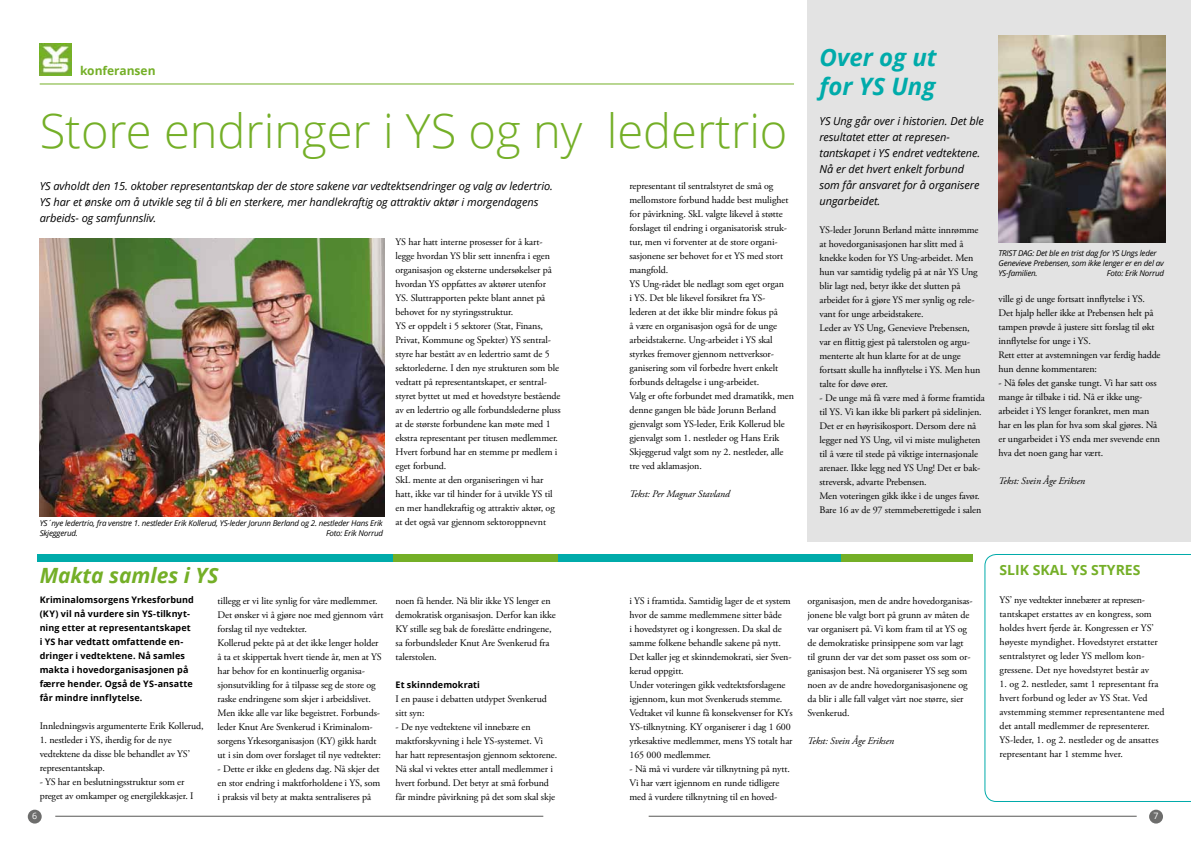
<style>
.page{position:relative;width:1191px;height:842px;background:#fff}
.page>*{position:absolute;margin:0;border:0;box-sizing:border-box;transform-origin:0 0}
.t1{font:300 47px "Open Sans";color:#74af27}
.t2{font:italic 700 24px/28.8px "Open Sans";color:#00abaa}
.t3{font:italic 700 21px "Open Sans";color:#74af27}
.t4{font:700 14px "Open Sans";color:#74af27}
.t5{font:700 12px "Open Sans";color:#74af27}
.t6{font:italic 11px/16px "Open Sans";letter-spacing:-.005em;color:#000}
.t7{font:10px/14px "Adobe Garamond Pro";letter-spacing:-.01em;color:#000}
.t8{font:italic 10px "Adobe Garamond Pro";letter-spacing:-.01em;color:#000}
.t9{font:700 9px/14px "Open Sans";letter-spacing:.015em;color:#000}
.t10{font:8.8px "Open Sans";color:#fff}
.t11{font:italic 8px/10px "Open Sans";letter-spacing:-.025em;color:#000}
</style>
<div class="page">
<hr style="left:55px;top:816px;width:488px;height:1px;background:#575756">
<hr style="left:648px;top:816px;width:488px;height:1px;background:#575756">
<div style="left:28px;top:810px;width:14px;height:13px;background:#6d6d6c;border-radius:50%"></div>
<div style="left:1149px;top:810px;width:14px;height:13px;background:#6d6d6c;border-radius:50%"></div>
<div style="left:807px;top:0;width:384px;height:541px;background:#e3e3e3"></div>
<svg style="left:984px;top:554px;width:207px;height:248px"></svg>
<img style="left:40px;top:238px;width:344px;height:279px">
<div style="left:37px;top:554px;width:522px;height:7px;background:#00abaa"></div>
<div style="left:393px;top:554px;width:166px;height:7px;background:#74af27"></div>
<div style="left:558px;top:554px;width:415px;height:7px;background:#00abaa"></div>
<div style="left:841px;top:554px;width:132px;height:7px;background:#74af27"></div>
<img style="left:998px;top:35px;width:167px;height:208px">
<img style="left:40px;top:43px;width:32px;height:32px">
<hr style="left:40px;top:84px;width:754px;height:1px;background:#74af27">
<p class="t5" style="left:80px;top:64px;width:77px">konferansen</p>
<h1 class="t1" style="left:40px;top:104px;width:749px">Store endringer i YS og ny ledertrio</h1>
<p class="t6" style="left:40px;top:178px;width:515px">YS avholdt den 15. oktober representantskap der de store sakene var vedtektsendringer og valg av ledertrio.<br>YS har et ønske om å utvikle seg til å bli en sterkere, mer handlekraftig og attraktiv aktør i morgendagens arbeids- og samfunnsliv.</p>
<p class="t7" style="left:395px;top:236px;width:167px">YS har hatt interne prosesser for å kart&shy;legge hvordan YS blir sett innenfra i egen organisasjon og eksterne undersøkelser på hvordan YS oppfattes av aktører utenfor YS. Sluttrapporten pekte blant annet på behovet for ny styringsstruktur.<br>YS er oppdelt i 5 sektorer (Stat, Finans, Privat, Kommune og Spekter) YS sentral&shy;styre har bestått av en ledertrio samt de 5 sektorlederne. I den nye strukturen som ble vedtatt på representantskapet, er sentral&shy;styret byttet ut med et hovedstyre bestående av en ledertrio og alle forbundslederne pluss at de største forbundene kan møte med 1 ekstra representant per titusen medlemmer.<br>Hvert forbund har en stemme pr medlem i eget forbund.<br>SkL mente at den organiseringen vi har hatt, ikke var til hinder for å utvikle YS til en mer handlekraftig og attraktiv aktør, og at det også var gjennom sektoroppnevnt</p>
<p class="t7" style="left:629px;top:179px;width:166px">representant til sentralstyret de små og mellomstore forbund hadde best mulighet for påvirkning. SkL valgte likevel å støtte forslaget til endring i organisatorisk struk&shy;tur, men vi forventer at de store organi&shy;sasjonene ser behovet for et YS med stort mangfold.<br>YS Ung-rådet ble nedlagt som eget organ<br>i YS. Det ble likevel forsikret fra YS&shy;lederen at det ikke blir mindre fokus på<br>å være en organisasjon også for de unge arbeidstakerne. Ung-arbeidet i YS skal styrkes fremover gjennom nettverksor&shy;ganisering som vil forbedre hvert enkelt forbunds deltagelse i ung-arbeidet.<br>Valg er ofte forbundet med dramatikk, men denne gangen ble både Jorunn Berland gjenvalgt som YS-leder, Erik Kollerud ble gjenvalgt som 1. nestleder og Hans Erik Skjeggerud valgt som ny 2. nestleder, alle tre ved aklamasjon.</p>
<p class="t8" style="left:629px;top:487px;width:102px">Tekst: Per Magnar Stavland</p>
<p class="t11" style="left:40px;top:518px;width:345px">YS´nye ledertrio, fra venstre 1. nestleder Erik Kollerud, YS-leder Jorunn Berland og 2. nestleder Hans Erik<br>Skjeggerud.</p>
<p class="t11" style="left:326px;top:528px;width:59px">Foto: Erik Norrud</p>
<h2 class="t2" style="left:819px;top:43px;width:119px">Over og ut for YS Ung</h2>
<p class="t6" style="left:819px;top:113px;width:166px">YS Ung går over i historien. Det ble resultatet etter at represen&shy;tantskapet i YS endret vedtektene.<br>Nå er det hvert enkelt forbund som får ansvaret for å organisere ungarbeidet.</p>
<p class="t7" style="left:819px;top:223px;width:162px">YS-leder Jorunn Berland måtte innrømme at hovedorganisasjonen har slitt med å knekke koden for YS Ung-arbeidet. Men hun var samtidig tydelig på at når YS Ung blir lagt ned, betyr ikke det slutten på arbeidet for å gjøre YS mer synlig og rele&shy;vant for unge arbeidstakere.<br>Leder av YS Ung, Genevieve Prebensen, var en flittig gjest på talerstolen og argu&shy;menterte alt hun klarte for at de unge fortsatt skulle ha innflytelse i YS. Men hun talte for døve ører.</p>
<p class="t7" style="left:819px;top:391px;width:167px">- De unge må få være med å forme framtida til YS. Vi kan ikke bli parkert på sidelinjen.<br>Det er en høyrisikosport. Dersom dere nå legger ned YS Ung, vil vi miste muligheten til å være til stede på viktige internasjonale arenaer. Ikke legg ned YS Ung! Det er bak&shy;streversk, advarte Prebensen.<br>Men voteringen gikk ikke i de unges favør.<br>Bare 16 av de 97 stemmeberettigede i salen</p>
<p class="t11" style="left:998px;top:248px;width:167px">TRIST DAG: Det ble en trist dag for YS Ungs leder<br>Genevieve Prebensen, som ikke lenger er en del av<br>YS-familien.</p>
<p class="t11" style="left:1107px;top:268px;width:59px">Foto: Erik Norrud</p>
<p class="t7" style="left:998px;top:292px;width:164px">ville gi de unge fortsatt innflytelse i YS.<br>Det hjalp heller ikke at Prebensen helt på tampen prøvde å justere sitt forslag til økt innflytelse for unge i YS.<br>Rett etter at avstemningen var ferdig hadde hun denne kommentaren:</p>
<p class="t7" style="left:998px;top:376px;width:163px">- Nå føles det ganske tungt. Vi har satt oss mange år tilbake i tid. Nå er ikke ung&shy;arbeidet i YS lenger forankret, men man har en løs plan for hva som skal gjøres. Nå er ungarbeidet i YS enda mer svevende enn hva det noen gang har vært.</p>
<p class="t8" style="left:998px;top:475px;width:88px">Tekst: Svein Åge Eriksen</p>
<h3 class="t3" style="left:40px;top:563px;width:180px">Makta samles i YS</h3>
<h3 class="t4" style="left:999px;top:562px;width:43px">Slik ska</h3>
<h3 class="t4" style="left:1059px;top:562px;width:74px">l YS styres</h3>
<p class="t7" style="left:999px;top:593px;width:160px">YS’ nye vedtekter innebærer at represen&shy;tantskapet erstattes av en kongress, som holdes hvert fjerde år. Kongressen er YS’ høyeste myndighet. Hovedstyret erstatter sentralstyret og leder YS mellom kon&shy;gressene. Det nye hovedstyret består av</p>
<p class="t7" style="left:999px;top:677px;width:166px">1. og 2. nestleder, samt 1 representant fra hvert forbund og leder av YS Stat. Ved avstemming stemmer representantene med det antall medlemmer de representerer.<br>YS-leder, 1. og 2. nestleder og de ansattes representant har 1 stemme hver.</p>
<p class="t9" style="left:40px;top:593px;width:156px">Kriminalomsorgens Yrkesforbund (KY) vil nå vurdere sin YS-tilknyt&shy;ning etter at representantskapet i YS har vedtatt omfattende en&shy;dringer i vedtektene. N å samles makta i hovedorganisasjonen på færre hender. Også de YS-ansatte får mindre innflytelse.</p>
<p class="t7" style="left:40px;top:719px;width:165px">Innledningsvis argumenterte Erik Kollerud,</p>
<p class="t7" style="left:40px;top:733px;width:152px">1. nestleder i YS, iherdig for de nye vedtektene da disse ble behandlet av YS’ representantskap.</p>
<p class="t7" style="left:40px;top:775px;width:155px">- YS har en beslutningsstruktur som er preget av omkamper og energilekkasjer. I</p>
<p class="t7" style="left:218px;top:594px;width:167px">tillegg er vi lite synlig for våre medlemmer.<br>Det ønsker vi å gjøre noe med gjennom vårt forslag til nye vedtekter.<br>Kollerud pekte på at det ikke lenger holder å ta et skippertak hvert tiende år, men at YS har behov for en kontinuerlig organisa&shy;sjonsutvikling for å tilpasse seg de store og raske endringene som skjer i arbeidslivet.<br>Men ikke alle var like begeistret. Forbunds&shy;leder Knut Are Svenkerud i Kriminalom&shy;sorgens Yrkesorganisasjon (KY) gikk hardt ut i sin dom over forslaget til nye vedtekter:</p>
<p class="t7" style="left:218px;top:762px;width:164px;text-align:justify">- Dette er ikke en gledens dag. Nå skjer det en stor endring i maktforholdene i YS, som i praksis vil bety at makta sentraliseres på</p>
<p class="t7" style="left:395px;top:594px;width:162px">noen få hender. Nå blir ikke YS lenger en demokratisk organisasjon. Derfor kan ikke KY stille seg bak de foreslåtte endringene, sa forbundsleder Knut Are Svenkerud fra talerstolen.</p>
<p class="t9" style="left:395px;top:678px;width:86px">Et skinndemokrati</p>
<p class="t7" style="left:395px;top:692px;width:153px">I en pause i debatten utdypet Svenkerud sitt syn:</p>
<p class="t7" style="left:395px;top:720px;width:163px">- De nye vedtektene vil innebære en maktforskyvning i hele YS-systemet. Vi har hatt representasjon gjennom sektorene.<br>Nå skal vi vektes etter antall medlemmer i hvert forbund. Det betyr at små forbund får mindre påvirkning på det som skal skje</p>
<p class="t7" style="left:629px;top:594px;width:165px">i YS i framtida. Samtidig lager de et system hvor de samme medlemmene sitter både<br>i hovedstyret og i kongressen. Da skal de samme folkene behandle sakene på nytt.<br>Det kaller jeg et skinndemokrati, sier Sven&shy;kerud oppgitt.<br>Under voteringen gikk vedtektsforslagene igjennom, kun mot Svenkeruds stemme.<br>Vedtaket vil kunne få konsekvenser for KYs YS-tilknytning. KY organiserer i dag 1 600 yrkesaktive medlemmer, mens YS totalt har 165 000 medlemmer.</p>
<p class="t7" style="left:629px;top:762px;width:162px">- Nå må vi vurdere vår tilknytning på nytt.<br>Vi har vært igjennom en runde tidligere med å vurdere tilknytning til en hoved-</p>
<p class="t7" style="left:807px;top:594px;width:167px">organisasjon, men de andre hovedorganisas&shy;jonene ble valgt bort på grunn av måten de var organisert på. Vi kom fram til at YS og de demokratiske prinsippene som var lagt til grunn der var det som passet oss som or&shy;ganisasjon best. Nå organiserer YS seg som noen av de andre hovedorganisasjonene og da blir i alle fall valget vårt noe større, sier Svenkerud.</p>
<p class="t8" style="left:807px;top:734px;width:88px">Tekst: Svein Åge Eriksen</p>
<p class="t10" style="left:32px;top:811px;width:7px">6</p>
<p class="t10" style="left:1153px;top:811px;width:7px">7</p>
</div>
